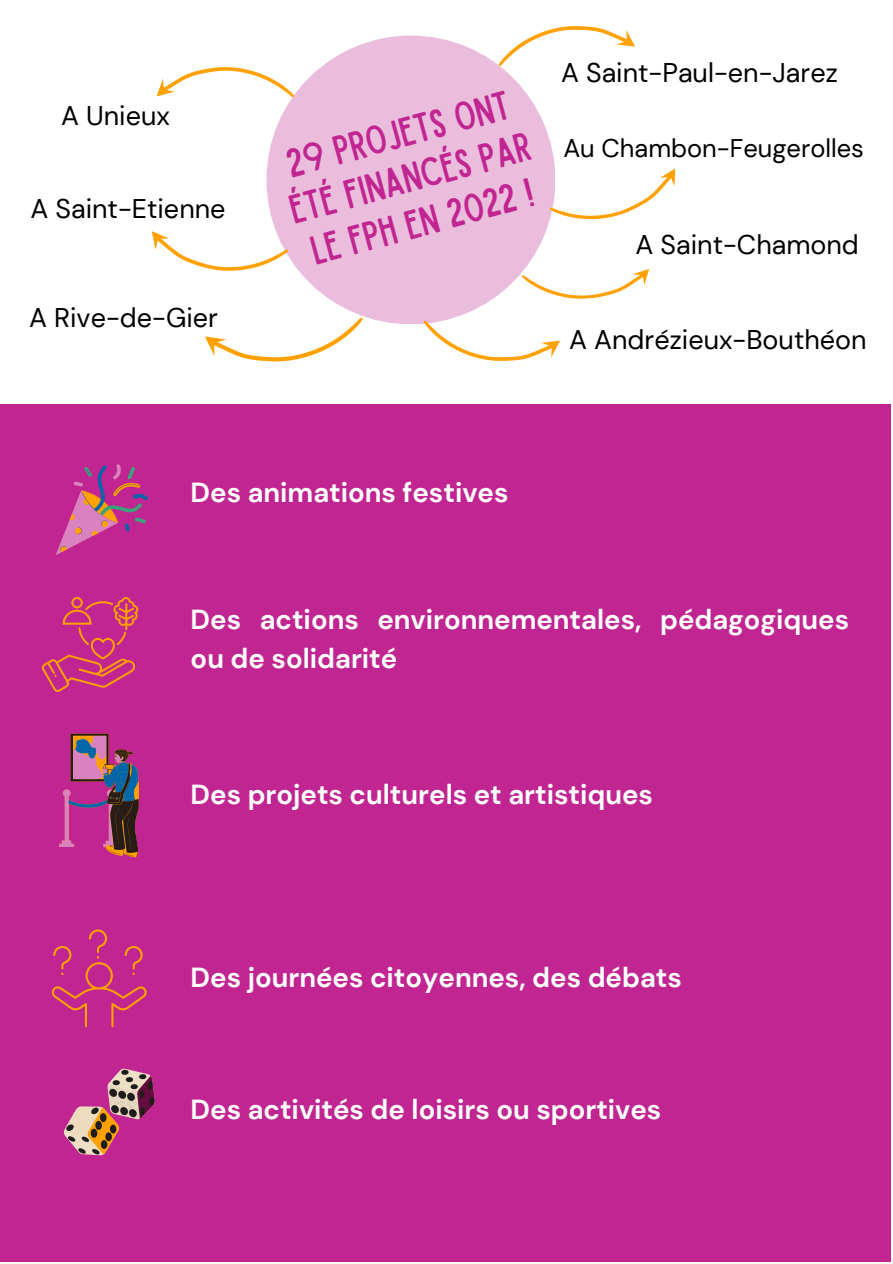
<style>
.page{position:relative;width:893px;height:1264px;background:#fff}
.page>*{position:absolute;margin:0;border:0;box-sizing:border-box;transform-origin:0 0}
.t1{font:32.7px/45.5px "Sailors Condensed";color:#c12591;text-align:center}
.t2{font:700 27.45px/38.2px "DM Sans";color:#fff}
.t3{font:27px "DM Sans";color:#000}
.t4{font:25.5px "DM Sans";color:#000}
</style>
<div class="page">
<div style="left:266px;top:36px;width:289px;height:288px;background:#ebbddd;border-radius:50%"></div>
<div style="left:0;top:404px;width:890px;height:857px;background:#c12591"></div>
<svg style="left:56px;top:464px;width:92px;height:91px"></svg>
<svg style="left:42px;top:597px;width:96px;height:95px"></svg>
<svg style="left:59px;top:733px;width:80px;height:124px"></svg>
<svg style="left:51px;top:929px;width:96px;height:98px"></svg>
<svg style="left:64px;top:1068px;width:91px;height:87px"></svg>
<svg style="left:422px;top:320px;width:138px;height:41px"></svg>
<svg style="left:494px;top:26px;width:141px;height:41px"></svg>
<svg style="left:156px;top:67px;width:139px;height:31px"></svg>
<svg style="left:152px;top:230px;width:136px;height:41px"></svg>
<svg style="left:548px;top:167px;width:128px;height:58px"></svg>
<svg style="left:521px;top:267px;width:128px;height:32px"></svg>
<svg style="left:205px;top:317px;width:162px;height:45px"></svg>
<p class="t3" style="left:61px;top:98px;width:110px">A Unieux</p>
<p class="t3" style="left:30px;top:191px;width:196px">A Saint-Etienne</p>
<p class="t3" style="left:29px;top:300px;width:190px">A Rive-de-Gier</p>
<p class="t1" style="left:273px;top:145px;width:250px;rotate:-15deg">29 projets ont été financés par le fph en 2022 !</p>
<p class="t3" style="left:561px;top:55px;width:278px">A Saint-Paul-en-Jarez</p>
<p class="t4" style="left:563px;top:132px;width:302px">Au Chambon-Feugerolles</p>
<p class="t3" style="left:635px;top:227px;width:225px">A Saint-Chamond</p>
<p class="t3" style="left:569px;top:322px;width:299px">A Andrézieux-Bouthéon</p>
<p class="t2" style="left:191px;top:474px;width:319px">Des animations festives</p>
<p class="t2" style="left:191px;top:601px;width:660px">Des actions environnementales, pédagogiques ou de solidarité</p>
<p class="t2" style="left:191px;top:775px;width:464px">Des projets culturels et artistiques</p>
<p class="t2" style="left:191px;top:958px;width:493px">Des journées citoyennes, des débats</p>
<p class="t2" style="left:191px;top:1090px;width:472px">Des activités de loisirs ou sportives</p>
</div>
